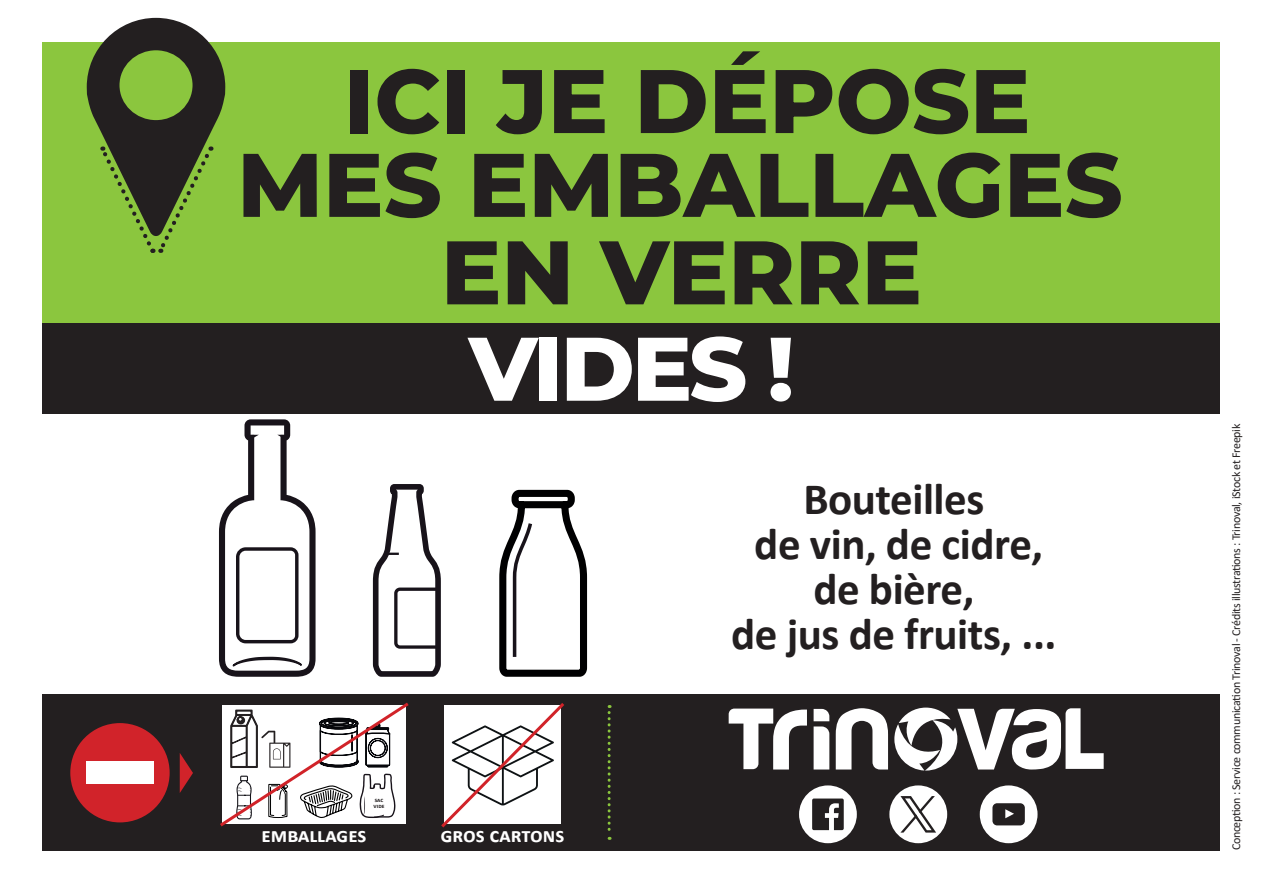
<style>
.page{position:relative;width:1263px;height:893px;background:#fff}
.page>*{position:absolute;margin:0;border:0;box-sizing:border-box;transform-origin:0 0}
.t1{font:800 90px/87.4px "Montserrat";color:#231f20;text-align:center}
.t2{font:100 90px "Montserrat";color:#231f20}
.t3{font:800 90px "Montserrat";letter-spacing:-.035em;color:#fff}
.t4{font:700 45px/45px "Calibri";letter-spacing:-.01em;color:#231f20;text-align:center}
.t5{font:700 21px "Calibri";color:#fff}
.t6{font:12px "Calibri";letter-spacing:-.025em;color:#231f20}
.t7{font:700 6.15px/5.4px "Calibri";color:#231f20}
</style>
<div class="page">
<div style="left:43px;top:43px;width:1177px;height:280px;background:#8bc63e"></div>
<div style="left:43px;top:323px;width:1177px;height:91px;background:#231f20"></div>
<div style="left:43px;top:694px;width:1177px;height:156px;background:#231f20"></div>
<svg style="left:84px;top:17px;width:144px;height:236px"></svg>
<svg style="left:814px;top:709px;width:15px;height:60px"></svg>
<svg style="left:836px;top:708px;width:52px;height:61px"></svg>
<svg style="left:894px;top:708px;width:210px;height:63px"></svg>
<svg style="left:729px;top:709px;width:78px;height:60px"></svg>
<div style="left:980px;top:785px;width:57px;height:58px;background:#fff;border-radius:50%"></div>
<svg style="left:992px;top:803px;width:33px;height:22px"></svg>
<div style="left:799px;top:785px;width:58px;height:58px;background:#fff;border-radius:50%"></div>
<svg style="left:812px;top:798px;width:32px;height:32px"></svg>
<div style="left:889px;top:785px;width:58px;height:58px;background:#fff;border-radius:50%"></div>
<svg style="left:900px;top:796px;width:36px;height:37px"></svg>
<div style="left:70px;top:723px;width:100px;height:99px;background:#d1232a;border-radius:50%"></div>
<div style="left:86px;top:762px;width:68px;height:22px;background:#fff"></div>
<svg style="left:180px;top:753px;width:13px;height:40px"></svg>
<svg style="left:220px;top:702px;width:189px;height:125px;background:#cfc9ca"></svg>
<svg style="left:608px;top:705px;width:3px;height:135px"></svg>
<svg style="left:219px;top:419px;width:97px;height:258px"></svg>
<svg style="left:372px;top:484px;width:69px;height:193px"></svg>
<svg style="left:499px;top:489px;width:89px;height:188px"></svg>
<svg style="left:441px;top:703px;width:123px;height:125px;background:#d8d2d3"></svg>
<h1 class="t2" style="left:344px;top:41px;width:688px">ICI JE DÉPOSE</h1>
<h1 class="t1" style="left:237px;top:136px;width:887px">MES EMBALLAGES<br>EN VERRE</h1>
<h1 class="t3" style="left:469px;top:303px;width:327px">VIDES !</h1>
<p class="t7" style="left:374px;top:797px;width:12px">sac vide</p>
<h3 class="t5" style="left:261px;top:820px;width:106px">emballages</h3>
<h3 class="t5" style="left:440px;top:820px;width:125px">gros cartons</h3>
<h2 class="t4" style="left:731px;top:476px;width:327px">Bouteilles<br>de vin, de cidre, de bière,<br>de jus de fruits, ...</h2>
<p class="t6" style="left:1228px;top:850px;width:428px;rotate:-90deg">Conception : Service communication Trinoval - Crédits illustrations : Trinoval, iStock et Freepik</p>
</div>
